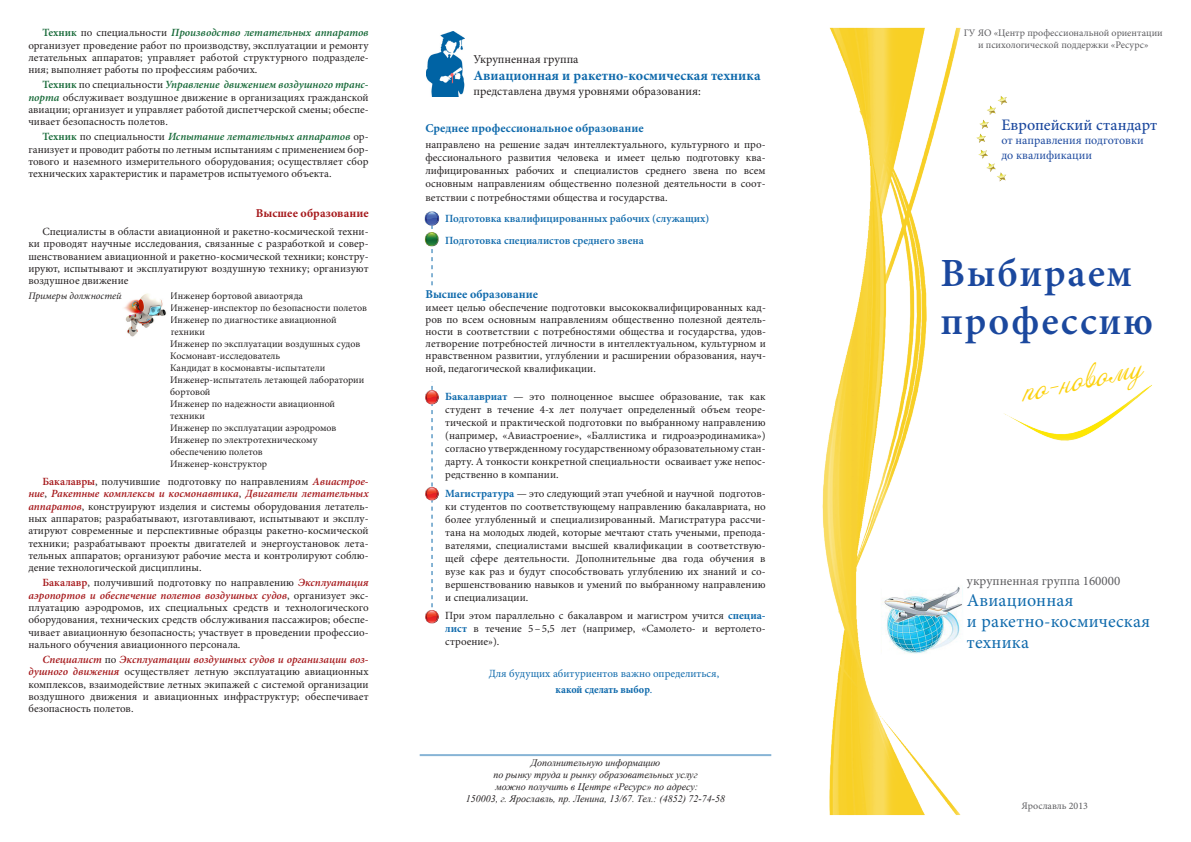
<style>
.page{position:relative;width:1191px;height:842px;background:#fff}
.page>*{position:absolute;margin:0;border:0;box-sizing:border-box;transform-origin:0 0}
.t1{font:600 40px "Minion Pro";letter-spacing:.04em;color:#1b489e}
.t2{font:28px "Annabelle";color:#fcd10d}
.t3{font:18px "Minion Pro";letter-spacing:.01em;color:#0f6aac}
.t4{font:500 16px "Minion Pro";color:#1b489e}
.t5{font:700 14px "Minion Pro";color:#0f6aac}
.t6{font:13px "Minion Pro";color:#5c5c5f}
.t7{font:12px "Minion Pro";color:#231f20}
.t8{font:700 12px "Minion Pro";letter-spacing:.005em;color:#0f6aac}
.t9{font:12px "Minion Pro";color:#1b489e}
.t10{font:700 12px "Minion Pro";color:#a5181b}
.t11{font:11px/12.3px "Minion Pro";color:#231f20;text-align:justify}
.t12{font:600 11px "Minion Pro";color:#0f6aac}
.t13{font:11px "Minion Pro";color:#0f6aac}
.t14{font:700 condensed 11px "Minion Pro";color:#0f6aac}
.t15{font:10px/12px "Minion Pro";color:#231f20}
.t16{font:italic 10px "Times New Roman";color:#231f20}
.t17{font:10px/12px "Minion Pro";color:#5c5c5f;text-align:center}
.t18{font:italic 10px "Minion Pro";color:#231f20}
.s1{font-weight:600;color:#136735}
.s2{font-weight:600;font-style:italic;color:#136735}
.s3{font-style:normal}
.s4{font-weight:600;color:#a5181b}
.s5{font-weight:600;font-style:italic;color:#a5181b}
.s6{font-weight:700;color:#0f6aac}
.s7{font-weight:400;font-stretch:normal}
</style>
<div class="page">
<img style="left:822px;top:27px;width:138px;height:789px">
<hr style="left:420px;top:754px;width:351px;height:2px;background:#0f6aac">
<img style="left:976px;top:96px;width:31px;height:86px">
<img style="left:426px;top:31px;width:39px;height:65px">
<img style="left:124px;top:293px;width:42px;height:44px">
<img style="left:881px;top:568px;width:82px;height:89px">
<img style="left:1003px;top:385px;width:149px;height:56px">
<img style="left:424px;top:212px;width:15px;height:14px">
<img style="left:425px;top:390px;width:14px;height:15px">
<img style="left:424px;top:232px;width:15px;height:15px">
<img style="left:425px;top:486px;width:14px;height:15px">
<img style="left:425px;top:610px;width:14px;height:14px">
<p class="t11" style="left:28px;top:27px;width:342px;text-indent:14px"><span class="s1">Техник</span> по специальности <span class="s2">Производство летательных аппаратов </span>организует проведение работ по производству, эксплуатации и ремонту летательных аппаратов; управляет работой структурного подразделе&shy;ния; выполняет работы по профессиям рабочих.</p>
<p class="t11" style="left:28px;top:79px;width:342px;text-indent:14px"><span class="s1">Техник</span> по специальности <span class="s2">Управление движением воздушного транс&shy;порта</span> обслуживает воздушное движение в организациях гражданской авиации; организует и управляет работой диспетчерской смены; обеспе&shy;чивает безопасность полетов.</p>
<p class="t11" style="left:28px;top:131px;width:342px;text-indent:14px"><span class="s1">Техник</span> по специальности <span class="s2">Испытание летательных аппаратов</span> ор&shy;ганизует и проводит работы по летным испытаниям с применением бор&shy;тового и наземного измерительного оборудования; осуществляет сбор технических характеристик и параметров испытуемого объекта.</p>
<p class="t10" style="left:256px;top:205px;width:114px">Высшее образование</p>
<p class="t11" style="left:28px;top:225px;width:342px;text-indent:14px">Специалисты в области авиационной и ракетно-космической техни&shy;ки проводят научные исследования, связанные с разработкой и совер&shy;шенствованием авиационной и ракетно-космической техники; констру&shy;ируют, испытывают и эксплуатируют воздушную технику; организуют воздушное движение</p>
<p class="t18" style="left:28px;top:289px;width:97px">Примеры должностей<span class="s3">:</span></p>
<p class="t15" style="left:170px;top:290px;width:134px">Инженер бортовой авиаотряда</p>
<p class="t15" style="left:170px;top:302px;width:198px">Инженер-инспектор по безопасности полетов</p>
<p class="t15" style="left:170px;top:314px;width:168px">Инженер по диагностике авиационной</p>
<p class="t15" style="left:170px;top:326px;width:37px">техники</p>
<p class="t15" style="left:170px;top:338px;width:192px">Инженер по эксплуатации воздушных судов</p>
<p class="t15" style="left:170px;top:350px;width:112px">Космонавт-исследователь</p>
<p class="t15" style="left:170px;top:362px;width:157px">Кандидат в космонавты-испытатели</p>
<p class="t15" style="left:170px;top:374px;width:196px">Инженер-испытатель летающей лаборатории бортовой</p>
<p class="t15" style="left:170px;top:398px;width:167px">Инженер по надежности авиационной</p>
<p class="t15" style="left:170px;top:410px;width:37px">техники</p>
<p class="t15" style="left:170px;top:422px;width:168px">Инженер по эксплуатации аэродромов</p>
<p class="t15" style="left:170px;top:434px;width:149px">Инженер по электротехническому</p>
<p class="t15" style="left:170px;top:446px;width:94px">обеспечению полетов</p>
<p class="t15" style="left:170px;top:458px;width:98px">Инженер-конструктор</p>
<p class="t11" style="left:28px;top:475px;width:342px;text-indent:14px"><span class="s4">Бакалавры</span>, получившие подготовку по направлениям <span class="s5">Авиастрое&shy;ние</span>, <span class="s5">Ракетные комплексы и космонавтика</span>, <span class="s5">Двигатели летательных аппаратов</span>, конструируют изделия и системы оборудования летатель&shy;ных аппаратов; разрабатывают, изготавливают, испытывают и эксплу&shy;атируют современные и перспективные образцы ракетно-космической техники; разрабатывают проекты двигателей и энергоустановок лета&shy;тельных аппаратов; организуют рабочие места и контролируют соблю&shy;дение технологической дисциплины.</p>
<p class="t11" style="left:28px;top:577px;width:342px;text-indent:14px"><span class="s4">Бакалавр</span>, получивший подготовку по направлению <span class="s5">Эксплуатация аэропортов и обеспечение полетов воздушных судов</span>, организует экс&shy;плуатацию аэродромов, их специальных средств и технологического оборудования, технических средств обслуживания пассажиров; обеспе&shy;чивает авиационную безопасность; участвует в проведении профессио&shy;нального обучения авиационного персонала.</p>
<p class="t11" style="left:28px;top:653px;width:342px;text-indent:14px"><span class="s5">Специалист</span> по <span class="s5">Эксплуатации воздушных судов и организации воз&shy;душного движения</span> осуществляет летную эксплуатацию авиационных комплексов, взаимодействие летных экипажей с системой организации воздушного движения и авиационных инфраструктур; обеспечивает безопасность полетов.</p>
<p class="t7" style="left:473px;top:51px;width:107px">Укрупненная группа</p>
<p class="t5" style="left:473px;top:66px;width:289px">Авиационная и ракетно-космическая техника</p>
<p class="t7" style="left:473px;top:83px;width:229px">представлена двумя уровнями образования:</p>
<p class="t8" style="left:425px;top:120px;width:220px">Среднее профессиональное образование</p>
<p class="t11" style="left:425px;top:138px;width:342px;line-height:13px">направлено на решение задач интеллектуального, культурного и про&shy;фессионального развития человека и имеет целью подготовку ква&shy;лифицированных рабочих и специалистов среднего звена по всем основным направлениям общественно полезной деятельности в соот-</p>
<p class="t11" style="left:425px;top:191px;width:244px">ветствии с потребностями общества и государства.</p>
<p class="t12" style="left:445px;top:211px;width:265px">Подготовка квалифицированных рабочих (служащих)</p>
<p class="t12" style="left:445px;top:233px;width:200px">Подготовка специалистов среднего звена</p>
<p class="t8" style="left:425px;top:285px;width:114px">Высшее образование</p>
<p class="t11" style="left:425px;top:301px;width:342px">имеет целью обеспечение подготовки высококвалифицированных кад-</p>
<p class="t11" style="left:425px;top:313px;width:342px;line-height:12px">ров по всем основным направлениям общественно полезной деятель&shy;ности в соответствии с потребностями общества и государства, удов&shy;летворение потребностей личности в интеллектуальном, культурном и нравственном развитии, углублении и расширении образования, науч-</p>
<p class="t11" style="left:425px;top:362px;width:172px">ной, педагогической квалификации.</p>
<p class="t11" style="left:445px;top:390px;width:322px;line-height:13px"><span class="s6">Бакалавриат</span> — это полноценное высшее образование, так как студент в течение 4-х лет получает определенный объем теоре&shy;тической и практической подготовки по выбранному направлению (например, «Авиастроение», «Баллистика и гидроаэродинамика») согласно утвержденному государственному образовательному стан-</p>
<p class="t11" style="left:445px;top:455px;width:322px;line-height:13px">дарту. А тонкости конкретной специальности осваивает уже непос&shy;редственно в компании.</p>
<p class="t11" style="left:445px;top:487px;width:322px;line-height:13px"><span class="s6">Магистратура</span> — это следующий этап учебной и научной подготов&shy;ки студентов по соответствующему направлению бакалавриата, но</p>
<p class="t11" style="left:445px;top:513px;width:322px">более углубленный и специализированный. Магистратура рассчи-</p>
<p class="t11" style="left:445px;top:526px;width:322px;line-height:13px">тана на молодых людей, которые мечтают стать учеными, препода&shy;вателями, специалистами высшей квалификации в соответствую&shy;щей сфере деятельности. Дополнительные два года обучения в вузе как раз и будут способствовать углублению их знаний и со&shy;вершенствованию навыков и умений по выбранному направлению и специализации.</p>
<p class="t11" style="left:445px;top:610px;width:322px">При этом параллельно с бакалавром и магистром учится <span class="s6">специа-</span></p>
<p class="t11" style="left:445px;top:622px;width:322px;line-height:13px"><span class="s6">лист</span> в течение 5–5,5 лет (например, «Самолето- и вертолето&shy;строение»).</p>
<p class="t13" style="left:489px;top:666px;width:232px">Для будущих абитуриентов важно определиться,</p>
<p class="t14" style="left:555px;top:682px;width:98px">какой сделать выбор<span class="s7">.</span></p>
<p class="t16" style="left:530px;top:756px;width:131px">Дополнительную информацию</p>
<p class="t16" style="left:493px;top:768px;width:206px">по рынку труда и рынку образовательных услуг</p>
<p class="t16" style="left:495px;top:780px;width:204px">можно получить в Центре «Ресурс» по адресу:</p>
<p class="t16" style="left:466px;top:792px;width:261px">150003, г. Ярославль, пр. Ленина, 13/67. Тел.: (4852) 72-74-58</p>
<p class="t17" style="left:963px;top:27px;width:200px">ГУ ЯО «Центр профессиональной ориентации и психологической поддержки «Ресурс»</p>
<p class="t4" style="left:1001px;top:114px;width:157px">Европейский стандарт</p>
<p class="t9" style="left:1001px;top:132px;width:144px">от направления подготовки</p>
<p class="t9" style="left:1001px;top:147px;width:92px">до квалификации</p>
<p class="t1" style="left:940px;top:245px;width:193px">Выбираем</p>
<p class="t1" style="left:940px;top:293px;width:214px">профессию</p>
<p class="t2" style="left:1018px;top:374px;width:123px;rotate:-12deg">по-новому</p>
<p class="t6" style="left:967px;top:572px;width:155px">укрупненная группа 160000</p>
<p class="t3" style="left:967px;top:588px;width:108px">Авиационная</p>
<p class="t3" style="left:967px;top:609px;width:185px">и ракетно-космическая</p>
<p class="t3" style="left:967px;top:630px;width:64px">техника</p>
<p class="t17" style="left:1021px;top:800px;width:68px">Ярославль 2013</p>
</div>
